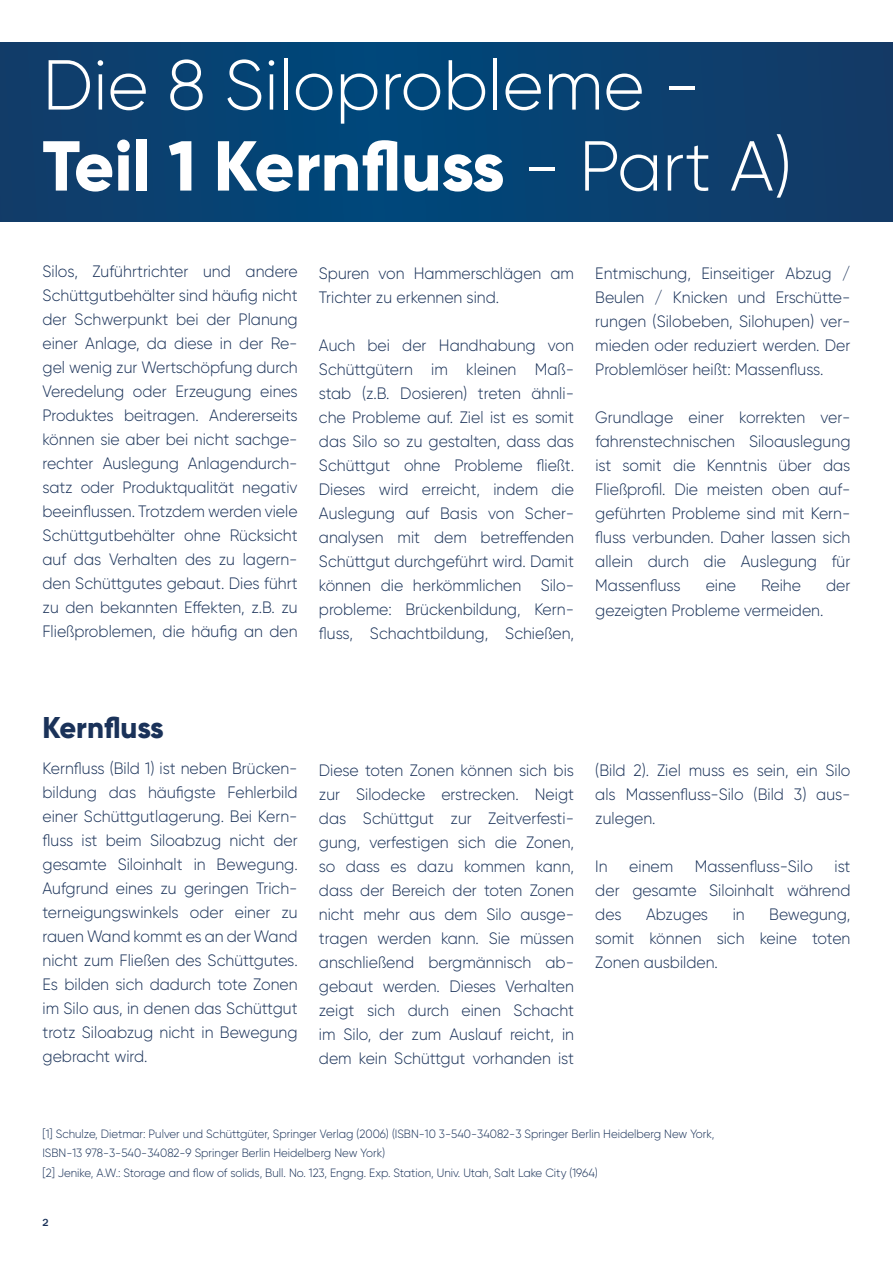
<style>
.page{position:relative;width:893px;height:1263px;background:#fff}
.page>*{position:absolute;margin:0;border:0;box-sizing:border-box;transform-origin:0 0}
.t1{font:300 70.5px/81px "Gilroy";color:#fff}
.t2{font:800 30px "Gilroy";letter-spacing:-.005em;color:#1a3259}
.t3{font:300 16.5px/24px "Gilroy";color:#1a3259;text-align:justify;scale:.95 1}
.t4{font:300 12px/19.5px "Gilroy";color:#1a3259;scale:.95 1}
.t5{font:500 10.5px "Franklin Gothic";color:#1a3259}
.s1{font-weight:800}
</style>
<div class="page">
<div style="left:0;top:43px;width:893px;height:178px;background:#0a4170"></div>
<h1 class="t1" style="left:43px;top:44px;width:751px">Die 8 Siloprobleme -<br><span class="s1">Teil 1 Kernfluss</span> - Part A)</h1>
<p class="t3" style="left:43px;top:259px;width:270px">Silos, Zuführtrichter und andere Schüttgutbehälter sind häufig nicht der Schwerpunkt bei der Planung einer Anlage, da diese in der Re&shy;gel wenig zur Wertschöpfung durch Veredelung oder Erzeugung eines Produktes beitragen. Andererseits können sie aber bei nicht sachge&shy;rechter Auslegung Anlagendurch&shy;satz oder Produktqualität negativ beeinflussen. Trotzdem werden viele Schüttgutbehälter ohne Rücksicht auf das Verhalten des zu lagern&shy;den Schüttgutes gebaut. Dies führt zu den bekannten Effekten, z.B. zu Fließproblemen, die häufig an den</p>
<p class="t3" style="left:319px;top:261px;width:270px">Spuren von Hammerschlägen am<br>Trichter zu erkennen sind.</p>
<p class="t3" style="left:319px;top:333px;width:270px">Auch bei der Handhabung von Schüttgütern im kleinen Maß&shy;stab (z.B. Dosieren) treten ähnli&shy;che Probleme auf. Ziel ist es somit das Silo so zu gestalten, dass das Schüttgut ohne Probleme fließt.<br>Dieses wird erreicht, indem die Auslegung auf Basis von Scher&shy;analysen mit dem betreffenden Schüttgut durchgeführt wird. Damit können die herkömmlichen Silo&shy;probleme: Brückenbildung, Kern&shy;fluss, Schachtbildung, Schießen,</p>
<p class="t3" style="left:595px;top:261px;width:270px">Entmischung, Einseitiger Abzug / Beulen / Knicken und Erschütte&shy;rungen (Silobeben, Silohupen) ver&shy;mieden oder reduziert werden. Der Problemlöser heißt: Massenfluss.</p>
<p class="t3" style="left:595px;top:405px;width:270px">Grundlage einer korrekten ver&shy;fahrenstechnischen Siloauslegung ist somit die Kenntnis über das Fließprofil. Die meisten oben auf&shy;geführten Probleme sind mit Kern&shy;fluss verbunden. Daher lassen sich allein durch die Auslegung für Massenfluss</p>
<p class="t3" style="left:706px;top:573px;width:34px">eine</p>
<p class="t3" style="left:761px;top:573px;width:43px">Reihe</p>
<p class="t3" style="left:826px;top:573px;width:27px">der</p>
<p class="t3" style="left:595px;top:597px;width:242px">gezeigten Probleme vermeiden.</p>
<h2 class="t2" style="left:43px;top:709px;width:123px">Kernfluss</h2>
<p class="t3" style="left:43px;top:756px;width:270px">Kernfluss (Bild 1) ist neben Brücken&shy;bildung das häufigste Fehlerbild einer Schüttgutlagerung. Bei Kern&shy;fluss ist beim Siloabzug nicht der gesamte Siloinhalt in Bewegung.<br>Aufgrund eines zu geringen Trich&shy;terneigungswinkels oder einer zu rauen Wand kommt es an der Wand nicht zum Fließen des Schüttgutes.<br>Es bilden sich dadurch tote Zonen im Silo aus, in denen das Schüttgut trotz Siloabzug nicht in Bewegung gebracht wird.</p>
<p class="t3" style="left:319px;top:758px;width:270px">Diese toten Zonen können sich bis zur Silodecke erstrecken. Neigt das Schüttgut zur Zeitverfesti&shy;gung, verfestigen sich die Zonen, so dass es dazu kommen kann, dass der Bereich der toten Zonen nicht mehr aus dem Silo ausge&shy;tragen werden kann. Sie müssen anschließend bergmännisch ab&shy;gebaut werden. Dieses Verhalten zeigt sich durch einen Schacht im Silo, der zum Auslauf reicht, in dem kein Schüttgut vorhanden ist</p>
<p class="t3" style="left:595px;top:758px;width:270px">(Bild 2). Ziel muss es sein, ein Silo als Massenfluss-Silo (Bild 3) aus&shy;zulegen.</p>
<p class="t3" style="left:595px;top:854px;width:15px">In</p>
<p class="t3" style="left:629px;top:854px;width:48px">einem</p>
<p class="t3" style="left:695px;top:854px;width:126px">Massenfluss-Silo</p>
<p class="t3" style="left:595px;top:854px;width:270px;text-indent:239px">ist der gesamte Siloinhalt während des</p>
<p class="t3" style="left:595px;top:902px;width:270px;text-indent:174px">Bewegung, somit können sich keine toten Zonen ausbilden.</p>
<p class="t3" style="left:646px;top:902px;width:67px">Abzuges</p>
<p class="t3" style="left:733px;top:902px;width:14px">in</p>
<p class="t4" style="left:43px;top:1123px;width:709px">[1] Schulze, Dietmar: Pulver und Schüttgüter, Springer Verlag (2006) (ISBN-10 3-540-34082-3 Springer Berlin Heidelberg New York,<br>ISBN-13 978-3-540-34082-9 Springer Berlin Heidelberg New York)<br>[2] Jenike, A.W.: Storage and flow of solids, Bull. No. 123, Engng. Exp. Station, Univ. Utah, Salt Lake City (1964)</p>
<p class="t5" style="left:43px;top:1216px;width:8px">2</p>
</div>
